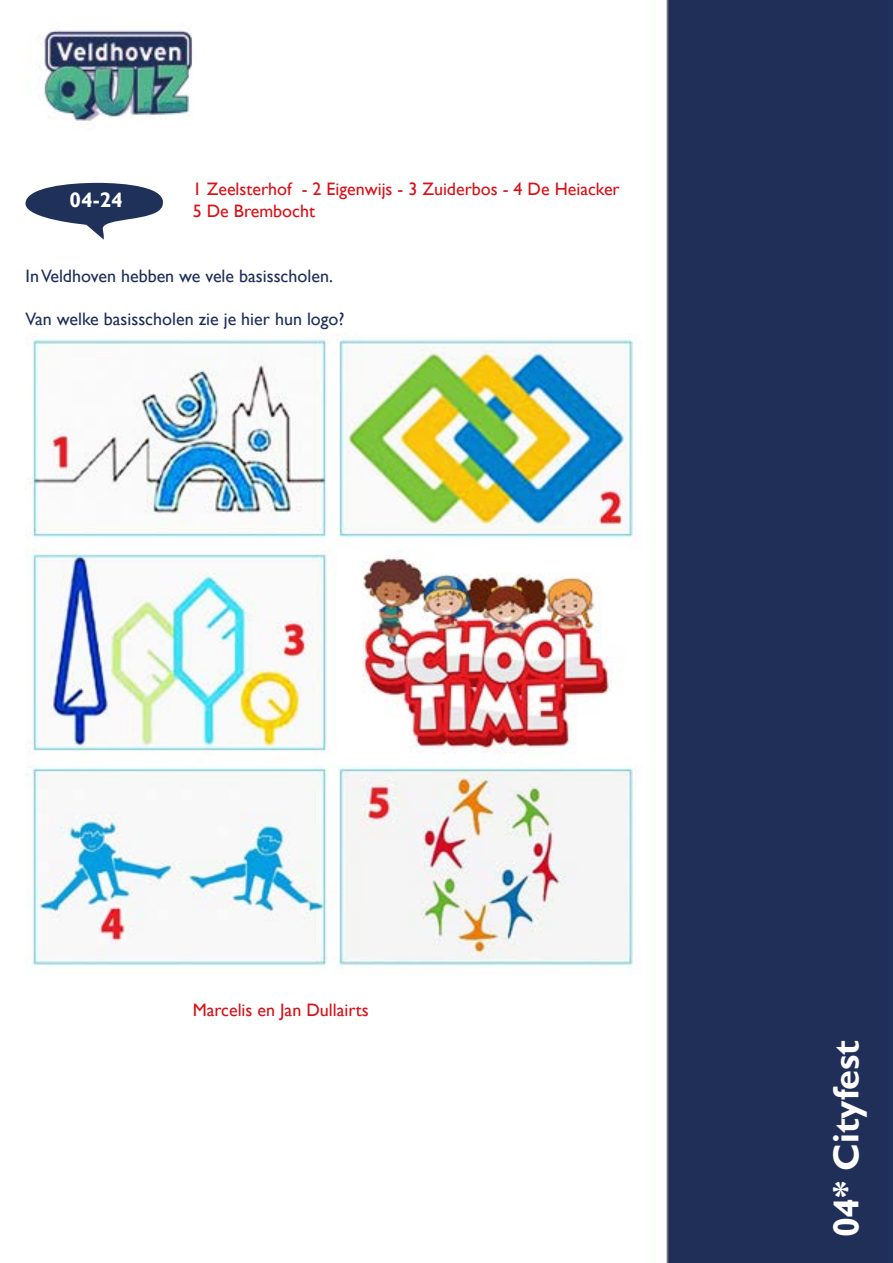
<style>
.page{position:relative;width:893px;height:1263px;background:#fff}
.page>*{position:absolute;margin:0;border:0;box-sizing:border-box;transform-origin:0 0}
.t1{font:700 36px "Gill Sans";color:#fff}
.t2{font:700 21px "Gill Sans";color:#fff}
.t3{font:18px/21.6px "Gill Sans";color:#d71117}
.t4{font:18px "Gill Sans";color:#1f2f59}
</style>
<div class="page">
<img style="left:25px;top:0;width:868px;height:1263px">
<img style="left:26px;top:333px;width:616px;height:641px">
<svg style="left:26px;top:183px;width:143px;height:57px"></svg>
<p class="t2" style="left:69px;top:187px;width:55px">04-24</p>
<p class="t3" style="left:193px;top:179px;width:428px">1 Zeelsterhof - 2 Eigenwijs - 3 Zuiderbos - 4 De Heiacker<br>5 De Brembocht</p>
<p class="t4" style="left:26px;top:265px;width:309px">In Veldhoven hebben we vele basisscholen.</p>
<p class="t4" style="left:26px;top:308px;width:320px">Van welke basisscholen zie je hier hun logo?</p>
<p class="t3" style="left:193px;top:1000px;width:177px">Marcelis en Jan Dullairts</p>
<h1 class="t1" style="left:824px;top:1237px;width:199px;rotate:-90deg">04* Cityfest</h1>
</div>
